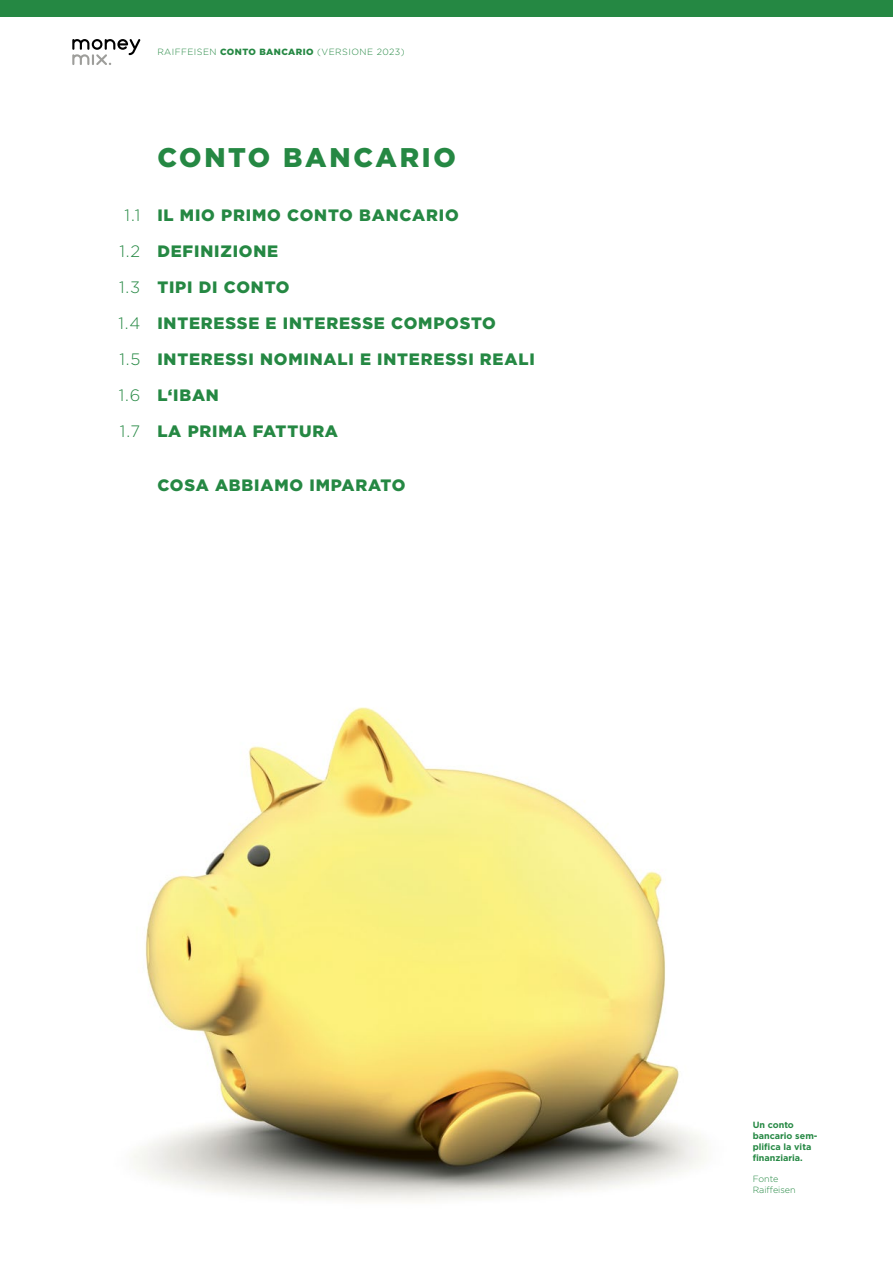
<style>
.page{position:relative;width:893px;height:1263px;background:#fff}
.page>*{position:absolute;margin:0;border:0;box-sizing:border-box;transform-origin:0 0}
.t1{font:900 27px "Gotham";letter-spacing:.1em;color:#258843}
.t2{font:900 16.5px/36px "Gotham";letter-spacing:.05em;color:#258843}
.t3{font:300 16.5px/36px "Gotham";color:#258843;text-align:center}
.t4{font:700 9px/10.8px "Gotham";color:#258843}
.t5{font:300 9px "Gotham";letter-spacing:.05em;color:#258843}
.t6{font:300 9px/10.8px "Gotham";color:#258843}
.s1{font-weight:900}
</style>
<div class="page">
<div style="left:0;top:0;width:893px;height:17px;background:#258843"></div>
<img style="left:133px;top:707px;width:574px;height:494px">
<svg style="left:72px;top:39px;width:68px;height:26px"></svg>
<p class="t5" style="left:157px;top:47px;width:249px">RAIFFEISEN <span class="s1">CONTO BANCARIO</span> (VERSIONE 2023)</p>
<p class="t3" style="left:118px;top:197px;width:23px">1.1<br>1.2<br>1.3<br>1.4<br>1.5<br>1.6<br>1.7</p>
<h1 class="t1" style="left:157px;top:139px;width:300px">CONTO BANCARIO</h1>
<p class="t2" style="left:157px;top:197px;width:379px">IL MIO PRIMO CONTO BANCARIO<br>DEFINIZIONE<br>TIPI DI CONTO<br>INTERESSE E INTERESSE COMPOSTO<br>INTERESSI NOMINALI E INTERESSI REALI<br>L‘IBAN<br>LA PRIMA FATTURA</p>
<p class="t2" style="left:157px;top:467px;width:250px">COSA ABBIAMO IMPARATO</p>
<p class="t4" style="left:753px;top:1119px;width:66px">Un conto bancario sem&shy;plifica la vita finanziaria.</p>
<p class="t6" style="left:753px;top:1173px;width:45px">Fonte<br>Raiffeisen</p>
</div>
